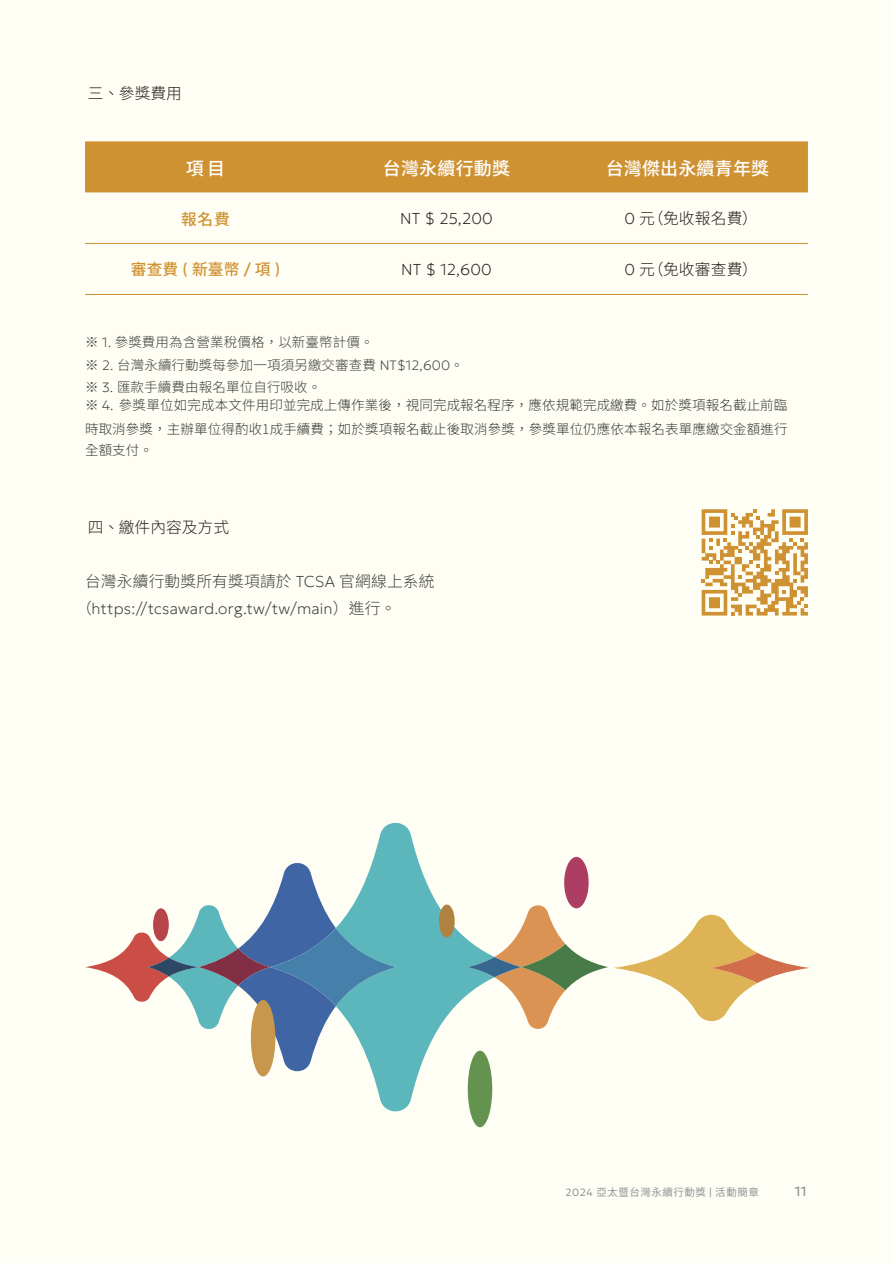
<style>
.page{position:relative;width:893px;height:1263px;background:#fffef4}
.page>*{position:absolute;margin:0;border:0;box-sizing:border-box;transform-origin:0 0}
.t1{font:500 18px "Noto Sans TC";letter-spacing:.01em;color:#fff}
.t2{font:100 15.75px/27px "Geologica";letter-spacing:.01em;color:#3e3e3f}
.t3{font:300 15.75px "Noto Sans TC";color:#231f20}
.t4{font:100 15.75px "Geologica";letter-spacing:.01em;color:#231f20}
.t5{font:500 15.75px "Noto Sans TC";letter-spacing:.01em;color:#cf9233}
.t6{font:300 13.5px/22.5px "Noto Sans TC";letter-spacing:.01em;color:#3e3e3f}
.t7{font:13.5px "Geologica";color:#939598}
.t8{font:10.5px "Noto Sans TC";letter-spacing:.05em;color:#939598}
.s1{font-family:"Geologica";font-weight:100}
.s2{font-family:"Geologica";font-weight:400}
.s3{font-family:"Noto Sans TC";font-weight:300}
.s4{font-family:"Geologica";font-weight:300}
</style>
<div class="page">
<div style="left:85px;top:141px;width:723px;height:51px;background:#cf9233"></div>
<hr style="left:85px;top:294px;width:241px;height:1px;background:#cf9233">
<hr style="left:326px;top:294px;width:241px;height:1px;background:#cf9233">
<hr style="left:567px;top:294px;width:241px;height:1px;background:#cf9233">
<hr style="left:85px;top:243px;width:241px;height:1px;background:#cf9233">
<hr style="left:326px;top:243px;width:241px;height:1px;background:#cf9233">
<hr style="left:567px;top:243px;width:241px;height:1px;background:#cf9233">
<svg style="left:702px;top:509px;width:106px;height:106px"></svg>
<svg style="left:494px;top:905px;width:71px;height:124px"></svg>
<svg style="left:521px;top:944px;width:87px;height:46px"></svg>
<svg style="left:336px;top:822px;width:158px;height:293px"></svg>
<svg style="left:270px;top:928px;width:126px;height:78px;fill:#5bb6bb"></svg>
<svg style="left:467px;top:957px;width:54px;height:20px"></svg>
<svg style="left:85px;top:863px;width:251px;height:212px"></svg>
<div style="left:564px;top:857px;width:25px;height:51px;background:#ae3d64;border-radius:50%"></div>
<div style="left:468px;top:1051px;width:24px;height:76px;background:#63934e;border-radius:50%"></div>
<div style="left:251px;top:1000px;width:24px;height:76px;background:#c7974d;border-radius:50%"></div>
<div style="left:153px;top:908px;width:16px;height:33px;background:#b7434b;border-radius:50%"></div>
<div style="left:439px;top:904px;width:16px;height:33px;background:#b1823f;border-radius:50%"></div>
<svg style="left:614px;top:914px;width:195px;height:107px"></svg>
<p class="t3" style="left:88px;top:84px;width:96px">三、參獎費用</p>
<p class="t1" style="left:186px;top:158px;width:41px">項目</p>
<p class="t1" style="left:383px;top:158px;width:129px">台灣永續行動獎</p>
<p class="t1" style="left:606px;top:158px;width:165px">台灣傑出永續青年獎</p>
<p class="t5" style="left:181px;top:210px;width:50px">報名費</p>
<p class="t4" style="left:400px;top:205px;width:94px">NT $ 25,200</p>
<p class="t3" style="left:624px;top:209px;width:135px"><span class="s1">0</span> 元（免收報名費）</p>
<p class="t5" style="left:131px;top:260px;width:151px">審查費 <span class="s2">(</span> 新臺幣 <span class="s2">/</span> 項 <span class="s2">)</span></p>
<p class="t4" style="left:401px;top:256px;width:92px">NT $ 12,600</p>
<p class="t3" style="left:624px;top:260px;width:135px"><span class="s1">0</span> 元（免收審查費）</p>
<p class="t6" style="left:85px;top:331px;width:380px">※ <span class="s1">1.</span> 參獎費用為含營業稅價格，以新臺幣計價。<br>※ <span class="s1">2.</span> 台灣永續行動獎每參加一項須另繳交審查費 <span class="s1">NT$12,600</span>。※ <span class="s1">3.</span> 匯款手續費由報名單位自行吸收。</p>
<p class="t6" style="left:85px;top:393px;width:704px;line-height:24.3px">※ <span class="s1">4.</span> 參獎單位如完成本文件用印並完成上傳作業後，視同完成報名程序，應依規範完成繳費。如於獎項報名截止前臨時取消參獎，主辦單位得酌收1成手續費；如於獎項報名截止後取消參獎，參獎單位仍應依本報名表單應繳交金額進行</p>
<p class="t6" style="left:85px;top:439px;width:70px">全額支付。</p>
<p class="t3" style="left:88px;top:518px;width:143px">四、繳件內容及方式</p>
<p class="t2" style="left:76px;top:566px;width:360px;text-indent:9px"><span class="s3">台灣永續行動獎所有獎項請於</span> TCSA <span class="s3">官網線上系統（</span>https://tcsaward.org.tw/tw/main<span class="s3">）進行。</span></p>
<p class="t8" style="left:566px;top:1186px;width:195px"><span class="s4">2024</span> 亞太暨台灣永續行動獎 <span class="s4">|</span> 活動簡章</p>
<p class="t7" style="left:795px;top:1180px;width:13px">11</p>
</div>
